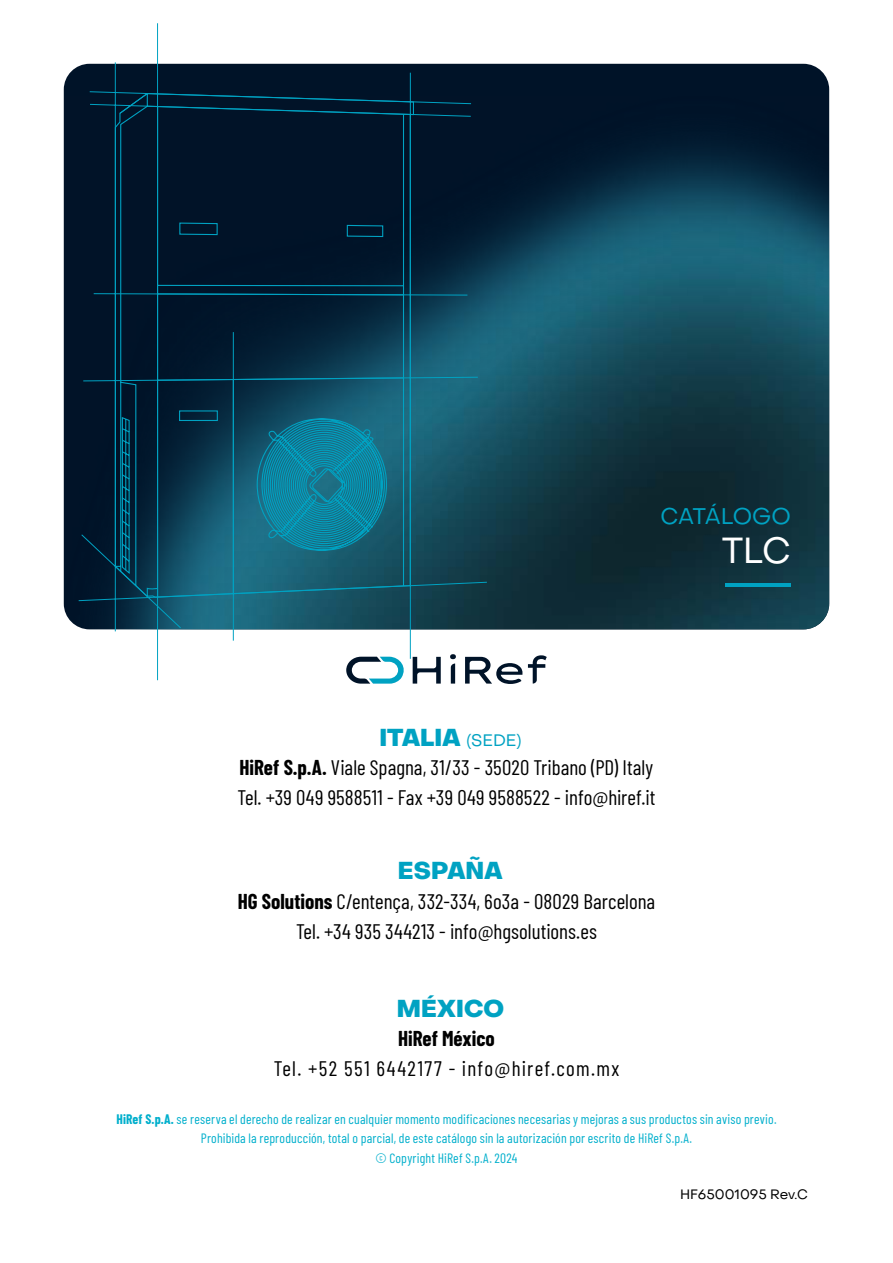
<style>
.page{position:relative;width:893px;height:1263px;background:#fff}
.page>*{position:absolute;margin:0;border:0;box-sizing:border-box;transform-origin:0 0}
.t1{font:36px "PP Object Sans";color:#fff}
.t2{font:800 24px "Object Sans";letter-spacing:-.005em;color:#00a2c2}
.t3{font:22.5px "PP Object Sans";letter-spacing:-.02em;color:#00a2c2}
.t4{font:21px/30px "Barlow Condensed";letter-spacing:.005em;color:#000}
.t5{font:21px "Barlow Condensed";letter-spacing:.065em;color:#000}
.t6{font:700 21px "Barlow Condensed";color:#000}
.t7{font:13.5px/19.5px "Barlow Condensed";letter-spacing:.015em;color:#00afcc;text-align:center}
.t8{font:13.5px "PP Object Sans";color:#000}
.s1{font-weight:400;font-size:16.5px}
.s2{font-weight:700}
</style>
<div class="page">
<div style="left:64px;top:64px;width:765px;height:565px;background:#001328;border-radius:26px"></div>
<img style="left:64px;top:146px;width:765px;height:483px">
<hr style="left:725px;top:583px;width:65px;height:4px;background:#00a2c2">
<svg style="left:78px;top:23px;width:409px;height:657px"></svg>
<svg style="left:346px;top:654px;width:201px;height:30px"></svg>
<h2 class="t2" style="left:379px;top:723px;width:144px">ITALIA <span class="s1">(SEDE)</span></h2>
<h3 class="t3" style="left:660px;top:503px;width:132px">CATÁLOGO</h3>
<h1 class="t1" style="left:722px;top:529px;width:70px">TLC</h1>
<h3 class="t4" style="left:238px;top:751px;width:419px"><span class="s2">HiRef S.p.A.</span> Viale Spagna, 31/33 - 35020 Tribano (PD) Italy<br>Tel. +39 049 9588511 - Fax +39 049 9588522 - info@hiref.it</h3>
<h2 class="t2" style="left:398px;top:856px;width:107px">ESPAÑA</h2>
<h3 class="t4" style="left:238px;top:884px;width:419px;text-align:center"><span class="s2">HG Solutions</span> C/entença, 332-334, 6o3a - 08029 Barcelona<br>Tel. +34 935 344213 - info@hgsolutions.es</h3>
<h2 class="t2" style="left:397px;top:994px;width:109px">MÉXICO</h2>
<h3 class="t6" style="left:398px;top:1023px;width:98px">HiRef México</h3>
<h3 class="t5" style="left:274px;top:1053px;width:347px">Tel. +52 551 6442177 - info@hiref.com.mx</h3>
<p class="t7" style="left:116px;top:1108px;width:662px"><span class="s2">HiRef S.p.A.</span> se reserva el derecho de realizar en cualquier momento modificaciones necesarias y mejoras a sus productos sin aviso previo.<br>Prohibida la reproducción, total o parcial, de este catálogo sin la autorización por escrito de HiRef S.p.A.<br>© Copyright HiRef S.p.A. 2024</p>
<p class="t8" style="left:680px;top:1186px;width:129px">HF65001095 Rev.C</p>
</div>
